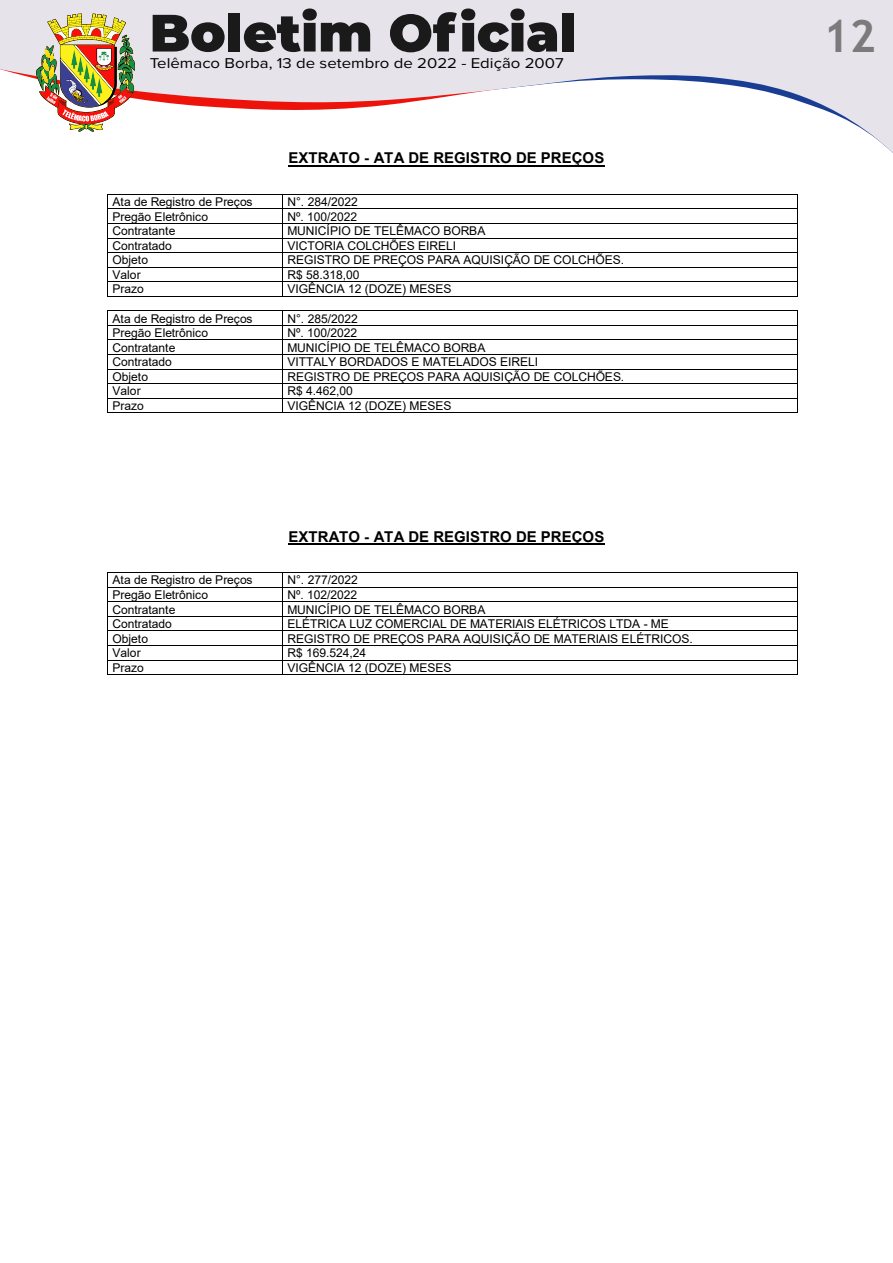
<style>
.page{position:relative;width:893px;height:1263px;background:#fff}
.page>*{position:absolute;margin:0;border:0;box-sizing:border-box;transform-origin:0 0}
.t1{font:700 45px "Trebuchet MS";color:#7c7b7b}
.t2{font:700 15px "Arial";color:#000}
.t3{font:14.7px "Proxima Nova";color:#000;scale:1.14 1}
.t4{font:12px "Arial";letter-spacing:-.005em;color:#000}
</style>
<div class="page">
<div style="left:0;top:0;width:893px;height:9px;background:#e6e3eb"></div>
<svg style="left:0;top:9px;width:893px;height:144px"></svg>
<hr style="left:289px;top:165px;width:316px;height:1px;background:#000">
<hr style="left:108px;top:194px;width:174px;height:1px;background:#000">
<hr style="left:282px;top:194px;width:515px;height:1px;background:#000">
<hr style="left:108px;top:209px;width:174px;height:1px;background:#000">
<hr style="left:282px;top:209px;width:515px;height:1px;background:#000">
<hr style="left:108px;top:223px;width:174px;height:1px;background:#000">
<hr style="left:282px;top:223px;width:515px;height:1px;background:#000">
<hr style="left:108px;top:238px;width:174px;height:1px;background:#000">
<hr style="left:282px;top:238px;width:515px;height:1px;background:#000">
<hr style="left:108px;top:252px;width:174px;height:1px;background:#000">
<hr style="left:282px;top:252px;width:515px;height:1px;background:#000">
<hr style="left:108px;top:267px;width:174px;height:1px;background:#000">
<hr style="left:282px;top:267px;width:515px;height:1px;background:#000">
<hr style="left:108px;top:281px;width:174px;height:1px;background:#000">
<hr style="left:282px;top:281px;width:515px;height:1px;background:#000">
<svg style="left:107px;top:194px;width:1px;height:103px"></svg>
<hr style="left:108px;top:296px;width:174px;height:1px;background:#000">
<svg style="left:282px;top:195px;width:1px;height:101px"></svg>
<hr style="left:282px;top:296px;width:515px;height:1px;background:#000">
<svg style="left:797px;top:194px;width:1px;height:103px"></svg>
<hr style="left:108px;top:310px;width:174px;height:1px;background:#000">
<hr style="left:282px;top:310px;width:515px;height:1px;background:#000">
<hr style="left:108px;top:325px;width:174px;height:1px;background:#000">
<hr style="left:282px;top:325px;width:515px;height:1px;background:#000">
<hr style="left:108px;top:339px;width:174px;height:1px;background:#000">
<hr style="left:282px;top:339px;width:515px;height:1px;background:#000">
<hr style="left:108px;top:354px;width:174px;height:1px;background:#000">
<hr style="left:282px;top:354px;width:515px;height:1px;background:#000">
<hr style="left:108px;top:369px;width:174px;height:1px;background:#000">
<hr style="left:282px;top:369px;width:515px;height:1px;background:#000">
<hr style="left:108px;top:383px;width:174px;height:1px;background:#000">
<hr style="left:282px;top:383px;width:515px;height:1px;background:#000">
<hr style="left:108px;top:398px;width:174px;height:1px;background:#000">
<hr style="left:282px;top:398px;width:515px;height:1px;background:#000">
<svg style="left:107px;top:310px;width:1px;height:103px"></svg>
<hr style="left:108px;top:412px;width:174px;height:1px;background:#000">
<svg style="left:282px;top:311px;width:1px;height:101px"></svg>
<hr style="left:282px;top:412px;width:515px;height:1px;background:#000">
<svg style="left:797px;top:310px;width:1px;height:103px"></svg>
<hr style="left:289px;top:543px;width:316px;height:2px;background:#000">
<hr style="left:108px;top:572px;width:174px;height:1px;background:#000">
<hr style="left:282px;top:572px;width:515px;height:1px;background:#000">
<hr style="left:108px;top:587px;width:174px;height:1px;background:#000">
<hr style="left:282px;top:587px;width:515px;height:1px;background:#000">
<hr style="left:108px;top:601px;width:174px;height:1px;background:#000">
<hr style="left:282px;top:601px;width:515px;height:1px;background:#000">
<hr style="left:108px;top:616px;width:174px;height:1px;background:#000">
<hr style="left:282px;top:616px;width:515px;height:1px;background:#000">
<hr style="left:108px;top:630px;width:174px;height:1px;background:#000">
<hr style="left:282px;top:630px;width:515px;height:1px;background:#000">
<hr style="left:108px;top:645px;width:174px;height:1px;background:#000">
<hr style="left:282px;top:645px;width:515px;height:1px;background:#000">
<hr style="left:108px;top:660px;width:174px;height:1px;background:#000">
<hr style="left:282px;top:660px;width:515px;height:1px;background:#000">
<svg style="left:107px;top:572px;width:1px;height:103px"></svg>
<hr style="left:108px;top:674px;width:174px;height:1px;background:#000">
<svg style="left:282px;top:573px;width:1px;height:101px"></svg>
<hr style="left:282px;top:674px;width:515px;height:1px;background:#000">
<svg style="left:797px;top:572px;width:1px;height:103px"></svg>
<p class="t3" style="left:150px;top:53px;width:365px">Telêmaco Borba, 13 de setembro de 2022 - Edição 2007</p>
<p class="t2" style="left:289px;top:147px;width:317px">EXTRATO - ATA DE REGISTRO DE PREÇOS</p>
<p class="t4" style="left:113px;top:194px;width:142px">Ata de Registro de Preços</p>
<p class="t4" style="left:287px;top:194px;width:72px">N°. 284/2022</p>
<p class="t4" style="left:113px;top:208px;width:97px">Pregão Eletrônico</p>
<p class="t4" style="left:287px;top:208px;width:71px">Nº. 100/2022</p>
<p class="t4" style="left:113px;top:223px;width:64px">Contratante</p>
<p class="t4" style="left:287px;top:223px;width:200px">MUNICÍPIO DE TELÊMACO BORBA</p>
<p class="t4" style="left:113px;top:237px;width:61px">Contratado</p>
<p class="t4" style="left:287px;top:237px;width:170px">VICTORIA COLCHÕES EIRELI</p>
<p class="t4" style="left:113px;top:252px;width:37px">Objeto</p>
<p class="t4" style="left:287px;top:252px;width:338px">REGISTRO DE PREÇOS PARA AQUISIÇÃO DE COLCHÕES.</p>
<p class="t4" style="left:113px;top:266px;width:30px">Valor</p>
<p class="t4" style="left:287px;top:266px;width:74px">R$ 58.318,00</p>
<p class="t4" style="left:113px;top:281px;width:33px">Prazo</p>
<p class="t4" style="left:287px;top:281px;width:166px">VIGÊNCIA 12 (DOZE) MESES</p>
<p class="t4" style="left:113px;top:310px;width:142px">Ata de Registro de Preços</p>
<p class="t4" style="left:287px;top:310px;width:72px">N°. 285/2022</p>
<p class="t4" style="left:113px;top:324px;width:97px">Pregão Eletrônico</p>
<p class="t4" style="left:287px;top:324px;width:71px">Nº. 100/2022</p>
<p class="t4" style="left:113px;top:339px;width:64px">Contratante</p>
<p class="t4" style="left:287px;top:339px;width:200px">MUNICÍPIO DE TELÊMACO BORBA</p>
<p class="t4" style="left:113px;top:354px;width:61px">Contratado</p>
<p class="t4" style="left:287px;top:354px;width:252px">VITTALY BORDADOS E MATELADOS EIRELI</p>
<p class="t4" style="left:113px;top:368px;width:37px">Objeto</p>
<p class="t4" style="left:287px;top:368px;width:338px">REGISTRO DE PREÇOS PARA AQUISIÇÃO DE COLCHÕES.</p>
<p class="t4" style="left:113px;top:383px;width:30px">Valor</p>
<p class="t4" style="left:287px;top:383px;width:67px">R$ 4.462,00</p>
<p class="t4" style="left:113px;top:397px;width:33px">Prazo</p>
<p class="t4" style="left:287px;top:397px;width:166px">VIGÊNCIA 12 (DOZE) MESES</p>
<p class="t2" style="left:289px;top:526px;width:317px">EXTRATO - ATA DE REGISTRO DE PREÇOS</p>
<p class="t4" style="left:113px;top:572px;width:142px">Ata de Registro de Preços</p>
<p class="t4" style="left:287px;top:572px;width:72px">N°. 277/2022</p>
<p class="t4" style="left:113px;top:586px;width:97px">Pregão Eletrônico</p>
<p class="t4" style="left:287px;top:586px;width:71px">Nº. 102/2022</p>
<p class="t4" style="left:113px;top:601px;width:64px">Contratante</p>
<p class="t4" style="left:287px;top:601px;width:200px">MUNICÍPIO DE TELÊMACO BORBA</p>
<p class="t4" style="left:113px;top:615px;width:61px">Contratado</p>
<p class="t4" style="left:287px;top:615px;width:383px">ELÉTRICA LUZ COMERCIAL DE MATERIAIS ELÉTRICOS LTDA - ME</p>
<p class="t4" style="left:113px;top:630px;width:37px">Objeto</p>
<p class="t4" style="left:287px;top:630px;width:407px">REGISTRO DE PREÇOS PARA AQUISIÇÃO DE MATERIAIS ELÉTRICOS.</p>
<p class="t4" style="left:113px;top:645px;width:30px">Valor</p>
<p class="t4" style="left:287px;top:645px;width:80px">R$ 169.524,24</p>
<p class="t4" style="left:113px;top:659px;width:33px">Prazo</p>
<p class="t4" style="left:287px;top:659px;width:166px">VIGÊNCIA 12 (DOZE) MESES</p>
<h1 class="t1" style="left:823px;top:8px;width:54px">12</h1>
</div>
